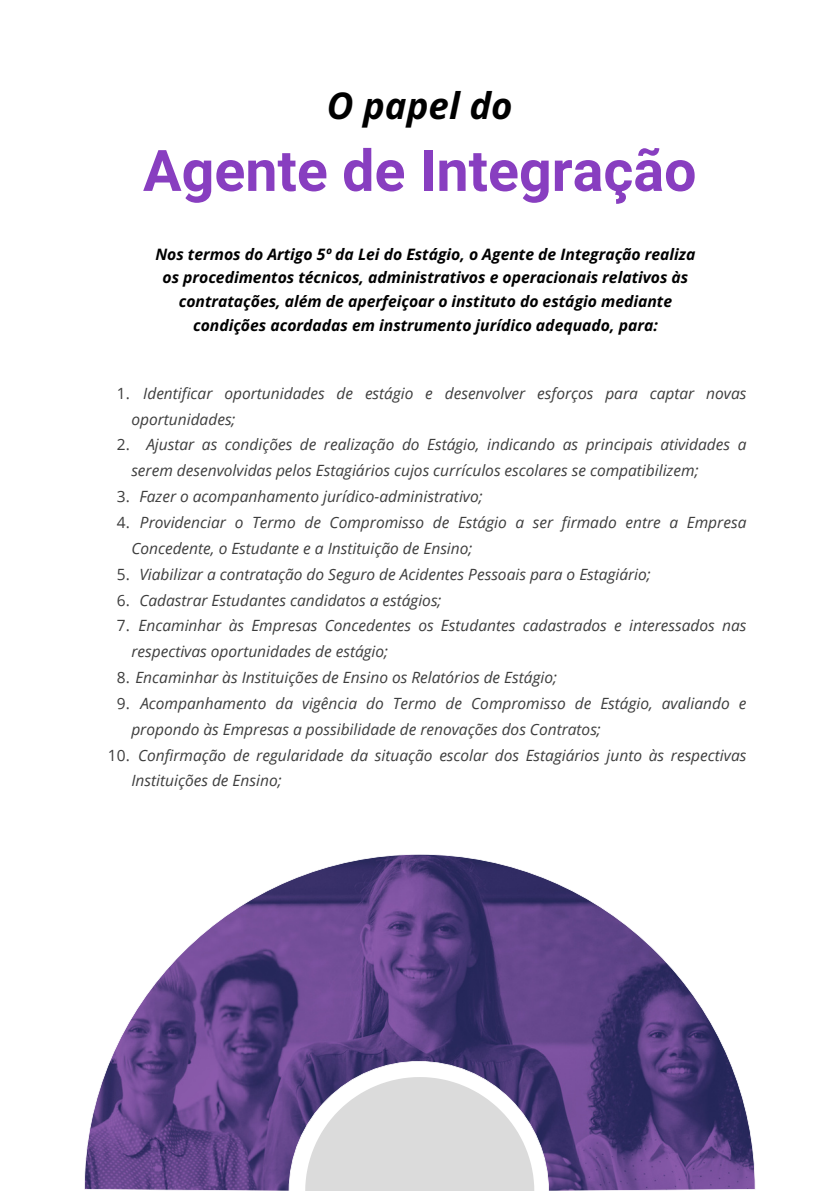
<style>
.page{position:relative;width:839px;height:1191px;background:#fff}
.page>*{position:absolute;margin:0;border:0;box-sizing:border-box;transform-origin:0 0}
.t1{font:700 57.4px "Roboto";color:#883ec0}
.t2{font:italic 700 36.6px "Open Sans";color:#000}
.t3{font:italic 700 15.8px/23.6px "Open Sans";color:#000;text-align:center}
.t4{font:italic 15.6px/25.8px "Open Sans";color:#3d3d3d}
.t5{font:15.6px "Open Sans";color:#3d3d3d}
.s1{font-style:normal}
</style>
<div class="page">
<svg style="left:84px;top:854px;width:671px;height:337px"></svg>
<svg style="left:305px;top:1077px;width:229px;height:114px"></svg>
<p class="t2" style="left:327px;top:79px;width:187px">O papel do</p>
<p class="t1" style="left:143px;top:138px;width:555px">Agente de Integração</p>
<p class="t3" style="left:155px;top:242px;width:541px">Nos termos do Artigo 5º da Lei do Estágio, o Agente de Integração realiza os procedimentos técnicos, administrativos e operacionais relativos às contratações, além de aperfeiçoar o instituto do estágio mediante condições acordadas em instrumento jurídico adequado, para:</p>
<p class="t4" style="left:131px;top:380px;width:616px;text-indent:12px">Identificar oportunidades de estágio e desenvolver esforços para captar novas oportunidades;</p>
<p class="t5" style="left:117px;top:382px;width:15px">1.</p>
<p class="t4" style="left:131px;top:432px;width:616px;text-indent:15px">Ajustar as condições de realização do Estágio, indicando as principais atividades a serem desenvolvidas pelos Estagiários cujos currículos escolares se compatibilizem;</p>
<p class="t5" style="left:117px;top:434px;width:15px">2.</p>
<p class="t4" style="left:117px;top:483px;width:367px"><span class="s1">3.</span> Fazer o acompanhamento jurídico-administrativo;</p>
<p class="t4" style="left:131px;top:509px;width:616px;text-indent:9px">Providenciar o Termo de Compromisso de Estágio a ser firmado entre a Empresa<br>Concedente, o Estudante e a Instituição de Ensino;</p>
<p class="t5" style="left:117px;top:511px;width:15px">4.</p>
<p class="t4" style="left:117px;top:561px;width:535px"><span class="s1">5.</span> Viabilizar a contratação do Seguro de Acidentes Pessoais para o Estagiário;</p>
<p class="t4" style="left:117px;top:587px;width:326px"><span class="s1">6.</span> Cadastrar Estudantes candidatos a estágios;</p>
<p class="t4" style="left:131px;top:612px;width:616px;text-indent:7px">Encaminhar às Empresas Concedentes os Estudantes cadastrados e interessados nas respectivas oportunidades de estágio;</p>
<p class="t5" style="left:117px;top:615px;width:15px">7.</p>
<p class="t4" style="left:117px;top:664px;width:441px"><span class="s1">8.</span> Encaminhar às Instituições de Ensino os Relatórios de Estágio;</p>
<p class="t4" style="left:131px;top:690px;width:616px;text-indent:9px">Acompanhamento da vigência do Termo de Compromisso de Estágio, avaliando e propondo às Empresas a possibilidade de renovações dos Contratos;</p>
<p class="t5" style="left:117px;top:692px;width:15px">9.</p>
<p class="t4" style="left:131px;top:742px;width:616px;text-indent:7px">Confirmação de regularidade da situação escolar dos Estagiários junto às respectivas<br>Instituições de Ensino;</p>
<p class="t5" style="left:108px;top:744px;width:23px">10.</p>
</div>
